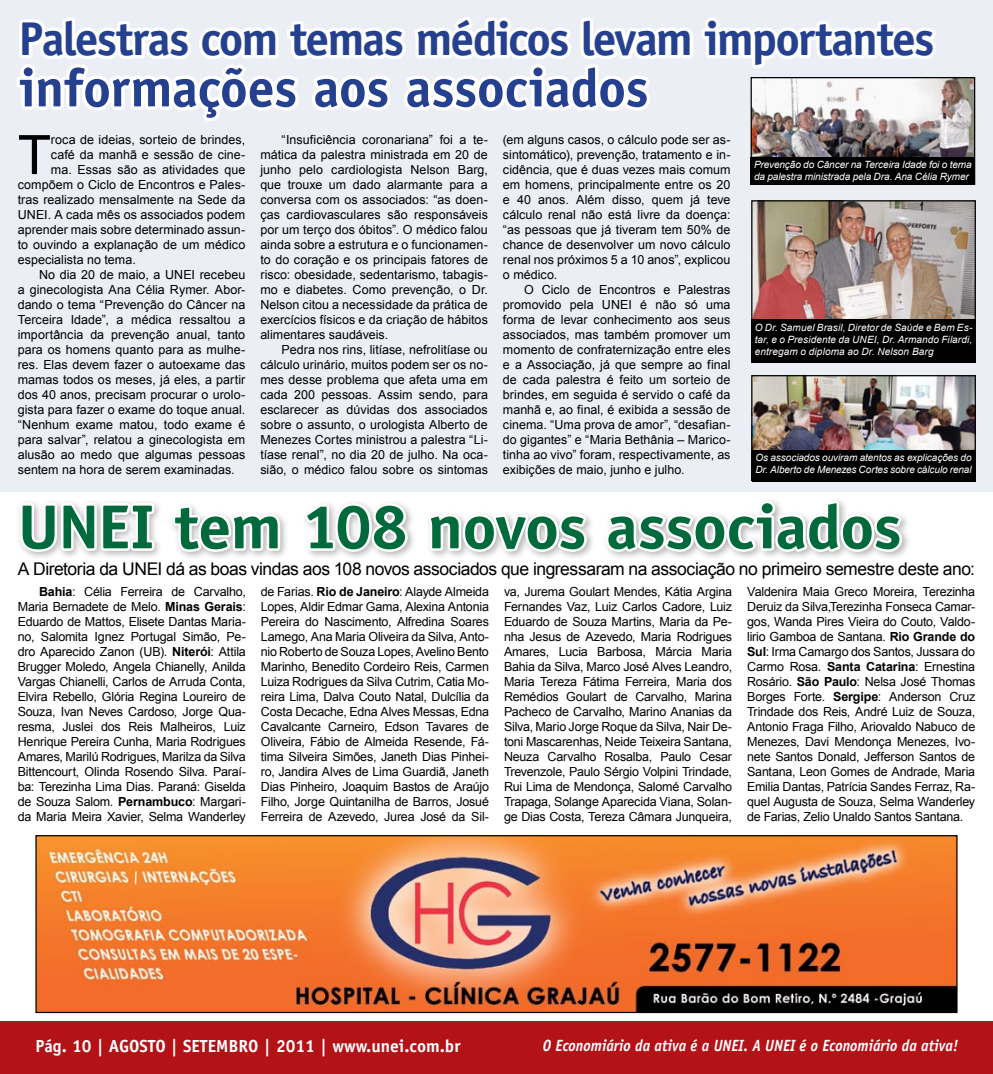
<style>
.page{position:relative;width:993px;height:1074px;background:#fff}
.page>*{position:absolute;margin:0;border:0;box-sizing:border-box;transform-origin:0 0}
.t1{font:700 62.25px "Officina Sans";letter-spacing:-.01em;color:#006a3d;scale:1.06 1}
.t2{font:54.38px "Arial";color:#000}
.t3{font:700 53.75px "Officina Sans";letter-spacing:-.01em;color:#25408f}
.t4{font:700 47.5px "Officina Sans";letter-spacing:-.04em;color:#25408f}
.t5{font:17.5px "Arial";letter-spacing:-.025em;color:#000}
.t6{font:700 17.5px "Officina Sans";color:#fff}
.t7{font:italic 700 16.25px "Officina Sans";color:#fff;scale:.9 1}
.t8{font:12.5px/15px "Arial";color:#000;text-align:justify}
.t9{font:italic 10px/12px "Arial";letter-spacing:-.005em;color:#fff}
.s1{font-weight:700}
</style>
<div class="page">
<div style="left:0;top:0;width:992px;height:492px;background:#eceef5"></div>
<img style="left:37px;top:837px;width:918px;height:174px">
<div style="left:35px;top:835px;width:922px;height:178px;border:1px solid #000"></div>
<img style="left:940px;top:79px;width:32px;height:78px">
<img style="left:753px;top:202px;width:220px;height:117px">
<img style="left:753px;top:377px;width:220px;height:73px">
<div style="left:751px;top:375px;width:224px;height:106px;border:1px solid #000"></div>
<svg style="left:17px;top:17px;width:923px;height:251px"></svg>
<div style="left:751px;top:450px;width:223px;height:31px;background:#000"></div>
<div style="left:16px;top:496px;width:895px;height:64px;background:#000;opacity:.3"></div>
<svg style="left:18px;top:499px;width:139px;height:55px"></svg>
<svg style="left:170px;top:503px;width:113px;height:51px"></svg>
<svg style="left:301px;top:500px;width:109px;height:54px"></svg>
<svg style="left:425px;top:511px;width:164px;height:43px"></svg>
<svg style="left:603px;top:498px;width:301px;height:56px"></svg>
<div style="left:750px;top:157px;width:224px;height:28px;background:#000"></div>
<div style="left:751px;top:319px;width:224px;height:43px;background:#000"></div>
<div style="left:0;top:1020px;width:992px;height:54px;background:#b31217"></div>
<hr style="left:992px;top:1020px;width:1px;height:54px;background:#b31217">
<h3 class="t4" style="left:19px;top:9px;width:916px">Palestras com temas médicos levam importantes</h3>
<h3 class="t3" style="left:19px;top:55px;width:631px">informações aos associados</h3>
<p class="t8" style="left:260px;top:132px;width:229px;text-indent:21px">“Insuficiência coronariana” foi a te&shy;mática da palestra ministrada em 20 de junho pelo cardiologista Nelson Barg, que trouxe um dado alarmante para a conversa com os associados: “as doen&shy;ças cardiovasculares são responsáveis por um terço dos óbitos”. O médico falou ainda sobre a estrutura e o funcionamen&shy;to do coração e os principais fatores de risco: obesidade, sedentarismo, tabagis&shy;mo e diabetes. Como prevenção, o Dr.<br>Nelson citou a necessidade da prática de exercícios físicos e da criação de hábitos alimentares saudáveis.</p>
<p class="t8" style="left:260px;top:342px;width:229px;text-indent:21px">Pedra nos rins, litíase, nefrolitíase ou cálculo urinário, muitos podem ser os no&shy;mes desse problema que afeta uma em cada 200 pessoas. Assim sendo, para esclarecer as dúvidas dos associados sobre o assunto, o urologista Alberto de Menezes Cortes ministrou a palestra “Li&shy;tíase renal”, no dia 20 de julho. Na oca&shy;sião, o médico falou sobre os sintomas</p>
<p class="t8" style="left:503px;top:132px;width:229px">(em alguns casos, o cálculo pode ser as&shy;sintomático), prevenção, tratamento e in&shy;cidência, que é duas vezes mais comum em homens, principalmente entre os 20 e 40 anos. Além disso, quem já teve cálculo renal não está livre da doença: “as pessoas que já tiveram tem 50% de chance de desenvolver um novo cálculo renal nos próximos 5 a 10 anos”, explicou o médico.</p>
<p class="t8" style="left:503px;top:282px;width:229px;text-indent:21px">O Ciclo de Encontros e Palestras promovido pela UNEI é não só uma forma de levar conhecimento aos seus associados, mas também promover um momento de confraternização entre eles e a Associação, já que sempre ao final de cada palestra é feito um sorteio de brindes, em seguida é servido o café da manhã e, ao final, é exibida a sessão de cinema. “Uma prova de amor”, “desafian&shy;do gigantes” e “Maria Bethânia – Marico&shy;tinha ao vivo” foram, respectivamente, as exibições de maio, junho e julho.</p>
<h2 class="t2" style="left:18px;top:119px;width:35px">T</h2>
<p class="t8" style="left:51px;top:132px;width:196px">roca de ideias, sorteio de brindes,</p>
<p class="t8" style="left:51px;top:147px;width:196px">café da manhã e sessão de cine-</p>
<p class="t8" style="left:51px;top:162px;width:196px">ma. Essas são as atividades que</p>
<p class="t8" style="left:18px;top:177px;width:229px">compõem o Ciclo de Encontros e Pales-</p>
<p class="t8" style="left:18px;top:192px;width:229px">tras realizado mensalmente na Sede da</p>
<p class="t8" style="left:18px;top:207px;width:229px">UNEI. A cada mês os associados podem</p>
<p class="t8" style="left:18px;top:222px;width:229px">aprender mais sobre determinado assun-</p>
<p class="t8" style="left:18px;top:237px;width:229px">to ouvindo a explanação de um médico</p>
<p class="t8" style="left:18px;top:252px;width:119px">especialista no tema.</p>
<p class="t8" style="left:39px;top:267px;width:208px">No dia 20 de maio, a UNEI recebeu</p>
<p class="t8" style="left:18px;top:282px;width:229px">a ginecologista Ana Célia Rymer. Abor-</p>
<p class="t8" style="left:18px;top:297px;width:229px">dando o tema “Prevenção do Câncer na</p>
<p class="t8" style="left:18px;top:312px;width:229px">Terceira Idade”, a médica ressaltou a</p>
<p class="t8" style="left:18px;top:327px;width:229px">importância da prevenção anual, tanto</p>
<p class="t8" style="left:18px;top:342px;width:229px">para os homens quanto para as mulhe-</p>
<p class="t8" style="left:18px;top:357px;width:229px">res. Elas devem fazer o autoexame das</p>
<p class="t8" style="left:18px;top:372px;width:229px">mamas todos os meses, já eles, a partir</p>
<p class="t8" style="left:18px;top:387px;width:229px">dos 40 anos, precisam procurar o urolo-</p>
<p class="t8" style="left:18px;top:402px;width:229px">gista para fazer o exame do toque anual.</p>
<p class="t8" style="left:18px;top:417px;width:229px">“Nenhum exame matou, todo exame é</p>
<p class="t8" style="left:18px;top:432px;width:229px">para salvar”, relatou a ginecologista em</p>
<p class="t8" style="left:18px;top:447px;width:229px">alusão ao medo que algumas pessoas</p>
<p class="t8" style="left:18px;top:462px;width:218px">sentem na hora de serem examinadas.</p>
<p class="t9" style="left:753px;top:159px;width:219px">Prevenção do Câncer na Terceira Idade foi o tema da palestra ministrada pela Dra. Ana Célia Rymer</p>
<p class="t9" style="left:754px;top:322px;width:219px;text-align:justify">O Dr. Samuel Brasil, Diretor de Saúde e Bem Es&shy;tar, e o Presidente da UNEI, Dr. Armando Filardi, entregam o diploma ao Dr. Nelson Barg</p>
<p class="t9" style="left:755px;top:452px;width:218px">Os associados ouviram atentos as explicações do<br>Dr. Alberto de Menezes Cortes sobre cálculo renal</p>
<h1 class="t1" style="left:18px;top:488px;width:835px">UNEI tem 108 novos associados</h1>
<h3 class="t5" style="left:18px;top:557px;width:958px">A Diretoria da UNEI dá as boas vindas aos 108 novos associados que ingressaram na associação no primeiro semestre deste ano:</h3>
<p class="t8" style="left:18px;top:584px;width:229px;text-indent:21px"><span class="s1">Bahia</span>: Célia Ferreira de Carvalho, Maria Bernadete de Melo. <span class="s1">Minas Gerais</span>:<br>Eduardo de Mattos, Elisete Dantas Maria&shy;no, Salomita Ignez Portugal Simão, Pe&shy;dro Aparecido Zanon (UB). <span class="s1">Niterói</span>: Attila Brugger Moledo, Angela Chianelly, Anilda Vargas Chianelli, Carlos de Arruda Conta, Elvira Rebello, Glória Regina Loureiro de Souza, Ivan Neves Cardoso, Jorge Qua&shy;resma, Juslei dos Reis Malheiros, Luiz Henrique Pereira Cunha, Maria Rodrigues Amares, Marilú Rodrigues, Marilza da Silva Bittencourt, Olinda Rosendo Silva. Paraí&shy;ba: Terezinha Lima Dias. Paraná: Giselda de Souza Salom. <span class="s1">Pernambuco</span>: Margari&shy;da Maria Meira Xavier, Selma Wanderley</p>
<p class="t8" style="left:261px;top:584px;width:229px">de Farias. <span class="s1">Rio de Janeiro</span>: Alayde Almeida Lopes, Aldir Edmar Gama, Alexina Antonia Pereira do Nascimento, Alfredina Soares Lamego, Ana Maria Oliveira da Silva, Anto&shy;nio Roberto de Souza Lopes, Avelino Bento Marinho, Benedito Cordeiro Reis, Carmen Luiza Rodrigues da Silva Cutrim, Catia Mo&shy;reira Lima, Dalva Couto Natal, Dulcília da Costa Decache, Edna Alves Messas, Edna Cavalcante Carneiro, Edson Tavares de Oliveira, Fábio de Almeida Resende, Fá&shy;tima Silveira Simões, Janeth Dias Pinhei&shy;ro, Jandira Alves de Lima Guardiã, Janeth Dias Pinheiro, Joaquim Bastos de Araújo Filho, Jorge Quintanilha de Barros, Josué Ferreira de Azevedo, Jurea José da Sil-</p>
<p class="t8" style="left:504px;top:584px;width:229px">va, Jurema Goulart Mendes, Kátia Argina Fernandes Vaz, Luiz Carlos Cadore, Luiz Eduardo de Souza Martins, Maria da Pe&shy;nha Jesus de Azevedo, Maria Rodrigues Amares, Lucia Barbosa, Márcia Maria Bahia da Silva, Marco José Alves Leandro, Maria Tereza Fátima Ferreira, Maria dos Remédios Goulart de Carvalho, Marina Pacheco de Carvalho, Marino Ananias da Silva, Mario Jorge Roque da Silva, Nair De&shy;toni Mascarenhas, Neide Teixeira Santana, Neuza Carvalho Rosalba, Paulo Cesar Trevenzole, Paulo Sérgio Volpini Trindade, Rui Lima de Mendonça, Salomé Carvalho Trapaga, Solange Aparecida Viana, Solan&shy;ge Dias Costa, Tereza Câmara Junqueira,</p>
<p class="t8" style="left:747px;top:584px;width:229px">Valdenira Maia Greco Moreira, Terezinha Deruiz da Silva,Terezinha Fonseca Camar&shy;gos, Wanda Pires Vieira do Couto, Valdo&shy;lirio Gamboa de Santana. <span class="s1">Rio Grande do Sul</span>: Irma Camargo dos Santos, Jussara do Carmo Rosa. <span class="s1">Santa Catarina</span>: Ernestina Rosário. <span class="s1">São Paulo</span>: Nelsa José Thomas Borges Forte. <span class="s1">Sergipe</span>: Anderson Cruz Trindade dos Reis, André Luiz de Souza, Antonio Fraga Filho, Ariovaldo Nabuco de Menezes, Davi Mendonça Menezes, Ivo&shy;nete Santos Donald, Jefferson Santos de Santana, Leon Gomes de Andrade, Maria Emilia Dantas, Patrícia Sandes Ferraz, Ra&shy;quel Augusta de Souza, Selma Wanderley de Farias, Zelio Unaldo Santos Santana.</p>
<h3 class="t6" style="left:35px;top:1035px;width:426px">Pág. 10 | Agosto | SETEMBRO | 2011 | www.unei.com.br</h3>
<h3 class="t7" style="left:542px;top:1036px;width:462px">O Economiário da ativa é a UNEI. A UNEI é o Economiário da ativa!</h3>
</div>
